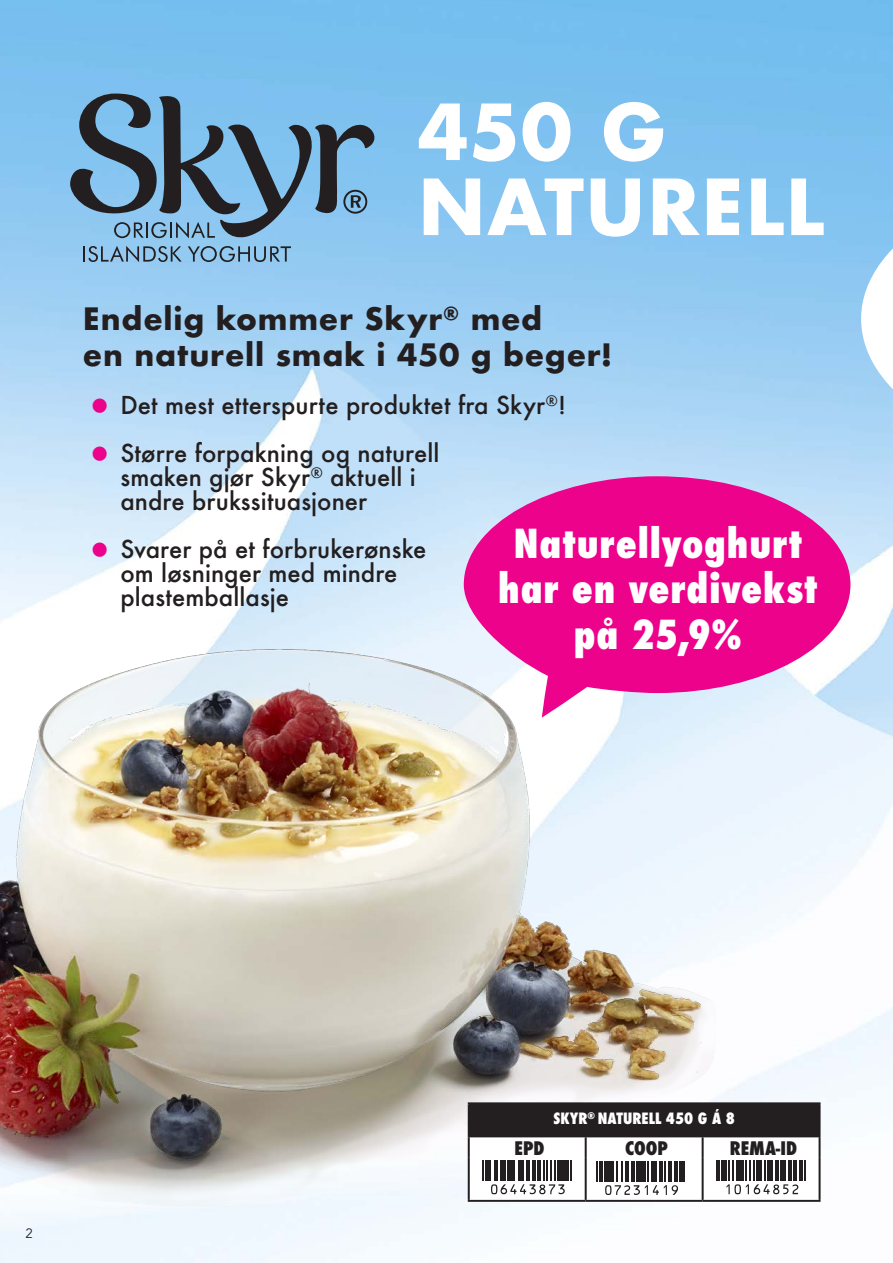
<style>
.page{position:relative;width:893px;height:1263px;background:#fff}
.page>*{position:absolute;margin:0;border:0;box-sizing:border-box;transform-origin:0 0}
.t1{font:700 75px "Futura";letter-spacing:.01em;color:#fff}
.t2{font:800 condensed 38.85px "Futura";letter-spacing:.025em;color:#fff}
.t3{font:700 30px "Futura";letter-spacing:.025em;color:#231f20}
.t4{font:500 24px "Futura";letter-spacing:.005em;color:#231f20}
.t5{font:800 condensed 18.15px "Futura";color:#231f20}
.t6{font:800 condensed 15.15px "Futura";color:#fff}
.t7{font:13.5px "Avenir";color:#231f20}
.s1{font-size:45px;color:#ed028c}
</style>
<div class="page">
<img style="left:0;top:0;width:893px;height:1102px">
<img style="left:0;top:630px;width:765px;height:633px">
<svg style="left:83px;top:246px;width:99px;height:16px;background:#7398b5"></svg>
<svg style="left:188px;top:246px;width:103px;height:16px;background:#739bb7"></svg>
<svg style="left:70px;top:94px;width:319px;height:146px;background:#6893b3"></svg>
<svg style="left:464px;top:476px;width:386px;height:241px;background:#e845ab"></svg>
<svg style="left:861px;top:171px;width:32px;height:329px"></svg>
<div style="left:469px;top:1103px;width:351px;height:34px;background:#231f20"></div>
<hr style="left:819px;top:1104px;width:2px;height:33px;background:#231f20">
<hr style="left:468px;top:1102px;width:118px;height:2px;background:#231f20">
<hr style="left:468px;top:1104px;width:2px;height:33px;background:#231f20">
<hr style="left:586px;top:1102px;width:117px;height:2px;background:#231f20">
<hr style="left:703px;top:1102px;width:118px;height:2px;background:#231f20">
<hr style="left:468px;top:1137px;width:2px;height:21px;background:#231f20">
<hr style="left:819px;top:1137px;width:2px;height:21px;background:#231f20">
<hr style="left:468px;top:1158px;width:2px;height:42px;background:#231f20">
<hr style="left:819px;top:1158px;width:2px;height:42px;background:#231f20">
<hr style="left:468px;top:1200px;width:118px;height:2px;background:#231f20">
<hr style="left:586px;top:1200px;width:117px;height:2px;background:#231f20">
<hr style="left:703px;top:1200px;width:118px;height:2px;background:#231f20">
<svg style="left:469px;top:1137px;width:351px;height:64px"></svg>
<p class="t1" style="left:418px;top:78px;width:250px">450 G</p>
<p class="t1" style="left:418px;top:153px;width:409px">NATURELL</p>
<p class="t3" style="left:83px;top:297px;width:461px">Endelig kommer Skyr<sup>®</sup> med</p>
<p class="t3" style="left:83px;top:333px;width:531px">en naturell smak i 450 g beger!</p>
<p class="t4" style="left:83px;top:389px;width:485px"><span class="s1">•</span>Det mest etterspurte produktet fra Skyr<sup>®</sup>!</p>
<p class="t4" style="left:83px;top:437px;width:358px"><span class="s1">•</span>Større forpakning og naturell</p>
<p class="t4" style="left:120px;top:461px;width:297px">smaken gjør Skyr<sup>®</sup> aktuell i</p>
<p class="t4" style="left:120px;top:485px;width:248px">andre brukssituasjoner</p>
<p class="t4" style="left:83px;top:533px;width:345px"><span class="s1">•</span>Svarer på et forbrukerønske</p>
<p class="t4" style="left:120px;top:557px;width:279px">om løsninger med mindre</p>
<p class="t4" style="left:120px;top:581px;width:170px">plastemballasje</p>
<p class="t2" style="left:514px;top:517px;width:290px">Naturellyoghurt</p>
<p class="t2" style="left:498px;top:562px;width:321px">har en verdivekst</p>
<p class="t2" style="left:574px;top:608px;width:170px">på 25,9%</p>
<p class="t7" style="left:26px;top:1225px;width:9px">2</p>
<p class="t6" style="left:553px;top:1108px;width:183px">SKYR<sup>®</sup> NATURELL 450 G Á 8</p>
<p class="t5" style="left:515px;top:1136px;width:31px">EPD</p>
<p class="t5" style="left:625px;top:1136px;width:44px">COOP</p>
<p class="t5" style="left:730px;top:1136px;width:69px">REMA-ID</p>
</div>
